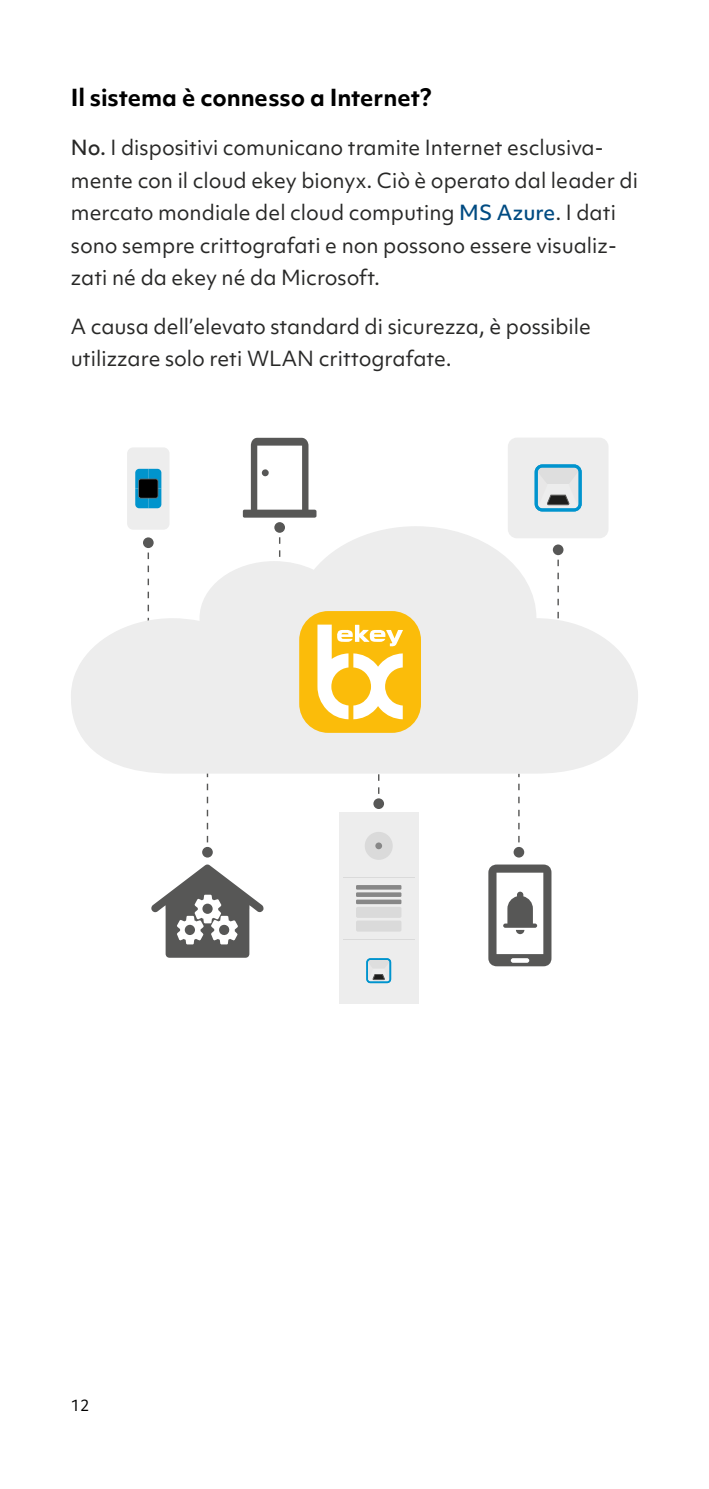
<style>
.page{position:relative;width:709px;height:1489px;background:#fff}
.page>*{position:absolute;margin:0;border:0;box-sizing:border-box;transform-origin:0 0}
.H_Fragen{font:700 22.5px "Objektiv Mk 1";color:#000}
.Fließtext{font:20px/32.5px "Objektiv Mk 1";color:#282827}
.t1{font:15px "Objektiv Mk 1";color:#000}
.s1{font-weight:500}
.s2{font-weight:500;color:#004b82}
</style>
<div class="page">
<div style="left:274px;top:522px;width:11px;height:11px;background:#575756;border-radius:50%"></div>
<svg style="left:378px;top:773px;width:1px;height:21px"></svg>
<div style="left:373px;top:798px;width:11px;height:11px;background:#575756;border-radius:50%"></div>
<svg style="left:518px;top:783px;width:1px;height:60px"></svg>
<div style="left:513px;top:846px;width:11px;height:11px;background:#575756;border-radius:50%"></div>
<div style="left:127px;top:447px;width:42px;height:82px;background:#ededed;border-radius:6px"></div>
<svg style="left:135px;top:469px;width:26px;height:39px"></svg>
<svg style="left:488px;top:864px;width:63px;height:102px"></svg>
<svg style="left:71px;top:526px;width:567px;height:247px;fill:#ededed"></svg>
<div style="left:508px;top:437px;width:100px;height:101px;background:#ededed;border-radius:9px"></div>
<svg style="left:534px;top:464px;width:47px;height:47px"></svg>
<div style="left:339px;top:812px;width:79px;height:192px;background:#ededed"></div>
<svg style="left:366px;top:958px;width:25px;height:25px"></svg>
<div style="left:365px;top:831px;width:28px;height:28px;background:#dadada;border-radius:50%"></div>
<div style="left:375px;top:842px;width:7px;height:7px;background:#878787;border-radius:50%"></div>
<hr style="left:356px;top:885px;width:45px;height:4px;background:#878787">
<svg style="left:356px;top:892px;width:45px;height:4px"></svg>
<div style="left:356px;top:899px;width:45px;height:5px;background:#878787"></div>
<div style="left:356px;top:906px;width:45px;height:11px;background:#dadada;border-radius:2px"></div>
<div style="left:356px;top:920px;width:45px;height:11px;background:#dadada;border-radius:2px"></div>
<hr style="left:343px;top:877px;width:71px;height:1px;background:#dadada">
<hr style="left:343px;top:938px;width:71px;height:1px;background:#dadada">
<svg style="left:207px;top:783px;width:1px;height:60px"></svg>
<div style="left:202px;top:846px;width:11px;height:11px;background:#575756;border-radius:50%"></div>
<svg style="left:151px;top:864px;width:112px;height:93px"></svg>
<svg style="left:243px;top:438px;width:73px;height:79px"></svg>
<div style="left:299px;top:611px;width:122px;height:121px;background:#fbbc0a;border-radius:29px"></div>
<svg style="left:317px;top:624px;width:86px;height:95px"></svg>
<p class="H_Fragen" style="left:71px;top:82px;width:362px">Il sistema è connesso a Internet?</p>
<p class="Fließtext" style="left:71px;top:131px;width:568px"><span class="s1">No.</span> I dispositivi comunicano tramite Internet esclusiva&shy;mente con il cloud ekey bionyx. Ciò è operato dal leader di mercato mondiale del cloud computing <span class="s2">MS Azure</span>. I dati sono sempre crittografati e non possono essere visualiz&shy;zati né da ekey né da Microsoft.</p>
<p class="Fließtext" style="left:71px;top:310px;width:521px">A causa dell’elevato standard di sicurezza, è possibile utilizzare solo reti WLAN crittografate.</p>
<p class="t1" style="left:71px;top:1394px;width:20px">12</p>
</div>
